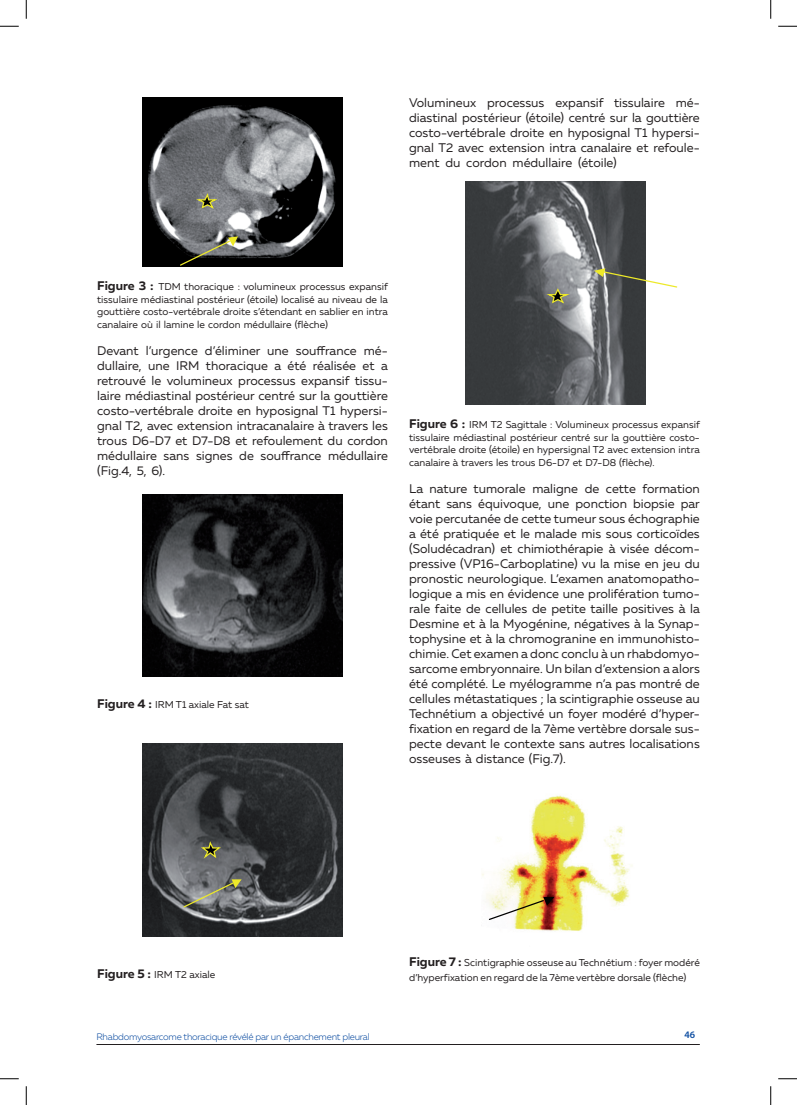
<style>
.page{position:relative;width:797px;height:1105px;background:#fff}
.page>*{position:absolute;margin:0;border:0;box-sizing:border-box;transform-origin:0 0}
.t1{font:12.5px/15px "Muller";color:#231f20;text-align:justify}
.t2{font:10px/12.5px "Muller";color:#231f20;text-align:justify}
.t3{font:600 10px "Myriad Pro";color:#0d4da1}
.t4{font:300 9.38px "Muller";letter-spacing:-.025em;color:#0d4da1}
.s1{font-weight:700;font-size:12.5px}
</style>
<div class="page">
<hr style="left:96px;top:1044px;width:603px;height:1px;background:#231f20">
<img style="left:465px;top:182px;width:181px;height:223px">
<img style="left:142px;top:97px;width:201px;height:170px">
<svg style="left:197px;top:191px;width:23px;height:19px"></svg>
<svg style="left:179px;top:236px;width:59px;height:31px;background:#4f5046"></svg>
<img style="left:142px;top:494px;width:201px;height:183px">
<img style="left:142px;top:744px;width:201px;height:192px">
<svg style="left:182px;top:879px;width:60px;height:29px;background:#80827a"></svg>
<svg style="left:201px;top:839px;width:22px;height:22px"></svg>
<svg style="left:594px;top:268px;width:84px;height:20px"></svg>
<svg style="left:547px;top:287px;width:26px;height:18px"></svg>
<img style="left:482px;top:795px;width:151px;height:136px">
<svg style="left:488px;top:897px;width:66px;height:24px"></svg>
<svg style="left:0;top:25px;width:19px;height:2px"></svg>
<svg style="left:778px;top:25px;width:19px;height:2px"></svg>
<svg style="left:0;top:1078px;width:19px;height:1px"></svg>
<svg style="left:778px;top:1078px;width:19px;height:1px"></svg>
<svg style="left:25px;top:0;width:2px;height:19px"></svg>
<svg style="left:25px;top:1086px;width:2px;height:19px"></svg>
<svg style="left:770px;top:0;width:1px;height:19px"></svg>
<svg style="left:770px;top:1086px;width:1px;height:19px"></svg>
<p class="t1" style="left:409px;top:95px;width:292px">Volumineux processus expansif tissulaire mé&shy;diastinal postérieur (étoile) centré sur la gouttière costo-vertébrale droite en hyposignal T1 hypersi&shy;gnal T2 avec extension intra canalaire et refoule&shy;ment du cordon médullaire (étoile)</p>
<p class="t2" style="left:97px;top:280px;width:292px"><span class="s1">Figure 3 :</span> TDM thoracique : volumineux processus expansif tissulaire médiastinal postérieur (étoile) localisé au niveau de la gouttière costo-vertébrale droite s’étendant en sablier en intra canalaire où il lamine le cordon médullaire (flèche)</p>
<p class="t1" style="left:97px;top:343px;width:292px">Devant l’urgence d’éliminer une souffrance mé&shy;dullaire, une IRM thoracique a été réalisée et a retrouvé le volumineux processus expansif tissu&shy;laire médiastinal postérieur centré sur la gouttière costo-vertébrale droite en hyposignal T1 hypersi&shy;gnal T2, avec extension intracanalaire à travers les trous D6-D7 et D7-D8 et refoulement du cordon médullaire sans signes de souffrance médullaire (Fig.4, 5, 6).</p>
<p class="t2" style="left:97px;top:698px;width:153px"><span class="s1">Figure 4 :</span> IRM T1 axiale Fat sat</p>
<p class="t2" style="left:409px;top:418px;width:292px"><span class="s1">Figure 6 :</span> IRM T2 Sagittale : Volumineux processus expansif tissulaire médiastinal postérieur centré sur la gouttière costo&shy;vertébrale droite (étoile) en hypersignal T2 avec extension intra canalaire à travers les trous D6-D7 et D7-D8 (flèche).</p>
<p class="t1" style="left:409px;top:481px;width:292px">La nature tumorale maligne de cette formation étant sans équivoque, une ponction biopsie par voie percutanée de cette tumeur sous échographie a été pratiquée et le malade mis sous corticoïdes (Soludécadran) et chimiothérapie à visée décom&shy;pressive (VP16-Carboplatine) vu la mise en jeu du pronostic neurologique. L’examen anatomopatho&shy;logique a mis en évidence une prolifération tumo&shy;rale faite de cellules de petite taille positives à la Desmine et à la Myogénine, négatives à la Synap&shy;tophysine et à la chromogranine en immunohisto&shy;chimie. Cet examen a donc conclu à un rhabdomyo&shy;sarcome embryonnaire. Un bilan d’extension a alors été complété. Le myélogramme n’a pas montré de cellules métastatiques ; la scintigraphie osseuse au Technétium a objectivé un foyer modéré d’hyper&shy;fixation en regard de la 7ème vertèbre dorsale sus&shy;pecte devant le contexte sans autres localisations osseuses à distance (Fig.7).</p>
<p class="t2" style="left:97px;top:968px;width:120px"><span class="s1">Figure 5 :</span> IRM T2 axiale</p>
<p class="t2" style="left:409px;top:955px;width:292px;line-height:15px"><span class="s1">Figure 7 :</span> Scintigraphie osseuse au Technétium : foyer modéré d’hyperfixation en regard de la 7ème vertèbre dorsale (flèche)</p>
<p class="t4" style="left:96px;top:1031px;width:275px">Rhabdomyosarcome thoracique révélé par un épanchement pleural</p>
<p class="t3" style="left:684px;top:1029px;width:12px">46</p>
</div>
